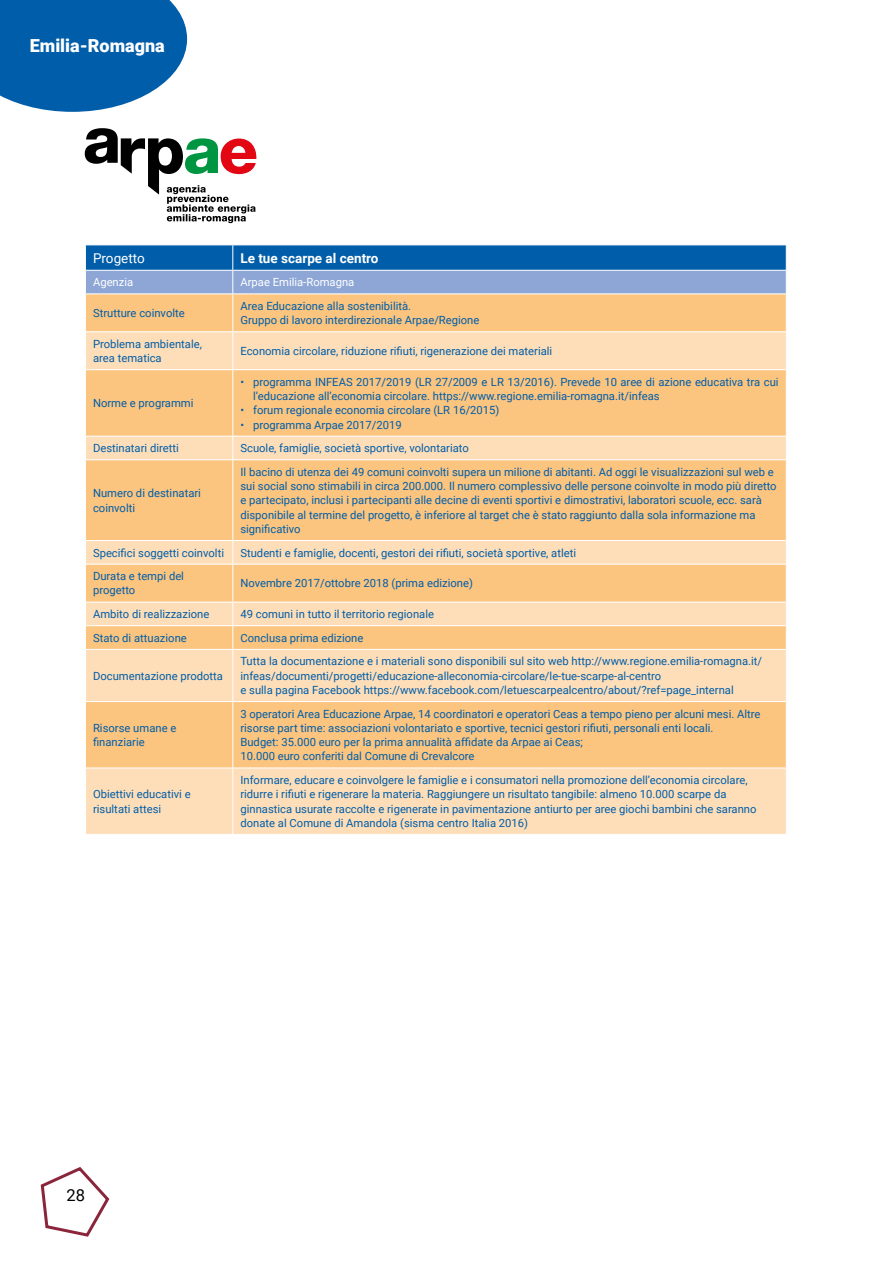
<style>
.page{position:relative;width:893px;height:1263px;background:#fff}
.page>*{position:absolute;margin:0;border:0;box-sizing:border-box;transform-origin:0 0}
.t1{font:900 18px "Roboto";color:#fff}
.t2{font:16.5px "Roboto";color:#000}
.t3{font:700 13.5px "Roboto";color:#fff}
.t4{font:13.5px "Roboto";color:#fff}
.t5{font:11.25px/14.2px "Roboto";color:#005da9}
.t6{font:11.25px "Roboto";color:#fff}
</style>
<div class="page">
<svg style="left:40px;top:1167px;width:70px;height:70px"></svg>
<div style="left:86px;top:294px;width:700px;height:37px;background:#fbc47f"></div>
<svg style="left:86px;top:332px;width:700px;height:502px;background:#fccf99"></svg>
<svg style="left:85px;top:245px;width:702px;height:48px;background:#4984c0"></svg>
<hr style="left:232px;top:294px;width:1px;height:37px;background:#fff">
<hr style="left:232px;top:332px;width:1px;height:37px;background:#fff">
<hr style="left:85px;top:369px;width:148px;height:1px;background:#fff">
<hr style="left:233px;top:369px;width:554px;height:1px;background:#fff">
<hr style="left:232px;top:370px;width:1px;height:66px;background:#fff">
<hr style="left:85px;top:436px;width:148px;height:1px;background:#fff">
<hr style="left:233px;top:436px;width:554px;height:1px;background:#fff">
<svg style="left:232px;top:436px;width:1px;height:23px"></svg>
<hr style="left:85px;top:459px;width:148px;height:1px;background:#fff">
<hr style="left:233px;top:459px;width:554px;height:1px;background:#fff">
<hr style="left:232px;top:460px;width:1px;height:80px;background:#fff">
<hr style="left:85px;top:540px;width:148px;height:1px;background:#fff">
<hr style="left:233px;top:540px;width:554px;height:1px;background:#fff">
<svg style="left:232px;top:541px;width:1px;height:23px"></svg>
<hr style="left:85px;top:564px;width:148px;height:1px;background:#fff">
<hr style="left:233px;top:564px;width:554px;height:1px;background:#fff">
<hr style="left:232px;top:564px;width:1px;height:38px;background:#fff">
<hr style="left:85px;top:602px;width:148px;height:1px;background:#fff">
<hr style="left:233px;top:602px;width:554px;height:1px;background:#fff">
<hr style="left:85px;top:625px;width:148px;height:1px;background:#fff">
<hr style="left:233px;top:625px;width:554px;height:1px;background:#fff">
<svg style="left:232px;top:602px;width:1px;height:47px"></svg>
<hr style="left:85px;top:649px;width:148px;height:1px;background:#fff">
<hr style="left:233px;top:649px;width:554px;height:1px;background:#fff">
<hr style="left:232px;top:650px;width:1px;height:51px;background:#fff">
<hr style="left:85px;top:701px;width:148px;height:1px;background:#fff">
<hr style="left:233px;top:701px;width:554px;height:1px;background:#fff">
<hr style="left:232px;top:702px;width:1px;height:66px;background:#fff">
<hr style="left:85px;top:768px;width:148px;height:1px;background:#fff">
<hr style="left:233px;top:768px;width:554px;height:1px;background:#fff">
<hr style="left:232px;top:768px;width:1px;height:66px;background:#fff">
<svg style="left:85px;top:128px;width:172px;height:95px"></svg>
<svg style="left:0;top:0;width:187px;height:112px;background:#1d6fb2"></svg>
<h1 class="t1" style="left:30px;top:33px;width:137px">Emilia-Romagna</h1>
<p class="t4" style="left:93px;top:248px;width:53px">Progetto</p>
<p class="t3" style="left:240px;top:248px;width:140px">Le tue scarpe al centro</p>
<p class="t6" style="left:93px;top:274px;width:42px">Agenzia</p>
<p class="t6" style="left:240px;top:274px;width:115px">Arpae Emilia-Romagna</p>
<p class="t5" style="left:93px;top:305px;width:93px">Strutture coinvolte</p>
<p class="t5" style="left:240px;top:298px;width:241px">Area Educazione alla sostenibilità.<br>Gruppo di lavoro interdirezionale Arpae/Regione</p>
<p class="t5" style="left:93px;top:336px;width:110px">Problema ambientale, area tematica</p>
<p class="t5" style="left:240px;top:343px;width:313px">Economia circolare, riduzione rifiuti, rigenerazione dei materiali</p>
<p class="t5" style="left:93px;top:396px;width:102px">Norme e programmi</p>
<p class="t5" style="left:253px;top:374px;width:527px;text-indent:-13px">• programma INFEAS 2017/2019 (LR 27/2009 e LR 13/2016). Prevede 10 aree di azione educativa tra cui l’educazione all’economia circolare. https://www.regione.emilia-romagna.it/infeas</p>
<p class="t5" style="left:240px;top:403px;width:261px">• forum regionale economia circolare (LR 16/2015)</p>
<p class="t5" style="left:240px;top:417px;width:163px">• programma Arpae 2017/2019</p>
<p class="t5" style="left:93px;top:441px;width:87px">Destinatari diretti</p>
<p class="t5" style="left:240px;top:441px;width:230px">Scuole, famiglie, società sportive, volontariato</p>
<p class="t5" style="left:93px;top:486px;width:109px">Numero di destinatari coinvolti</p>
<p class="t5" style="left:240px;top:464px;width:538px">Il bacino di utenza dei 49 comuni coinvolti supera un milione di abitanti. Ad oggi le visualizzazioni sul web e sui social sono stimabili in circa 200.000. Il numero complessivo delle persone coinvolte in modo più diretto e partecipato, inclusi i partecipanti alle decine di eventi sportivi e dimostrativi, laboratori scuole, ecc. sarà disponibile al termine del progetto, è inferiore al target che è stato raggiunto dalla sola informazione ma significativo</p>
<p class="t5" style="left:93px;top:545px;width:133px">Specifici soggetti coinvolti</p>
<p class="t5" style="left:240px;top:545px;width:337px">Studenti e famiglie, docenti, gestori dei rifiuti, società sportive, atleti</p>
<p class="t5" style="left:93px;top:569px;width:93px">Durata e tempi del progetto</p>
<p class="t5" style="left:240px;top:576px;width:234px">Novembre 2017/ottobre 2018 (prima edizione)</p>
<p class="t5" style="left:93px;top:607px;width:118px">Ambito di realizzazione</p>
<p class="t5" style="left:240px;top:607px;width:195px">49 comuni in tutto il territorio regionale</p>
<p class="t5" style="left:93px;top:630px;width:95px">Stato di attuazione</p>
<p class="t5" style="left:240px;top:630px;width:125px">Conclusa prima edizione</p>
<p class="t5" style="left:93px;top:668px;width:132px">Documentazione prodotta</p>
<p class="t5" style="left:240px;top:654px;width:523px">Tutta la documentazione e i materiali sono disponibili sul sito web http://www.regione.emilia-romagna.it/ infeas/documenti/progetti/educazione-alleconomia-circolare/le-tue-scarpe-al-centro<br>e sulla pagina Facebook https://www.facebook.com/letuescarpealcentro/about/?ref=page_internal</p>
<p class="t5" style="left:93px;top:720px;width:85px">Risorse umane e finanziarie</p>
<p class="t5" style="left:93px;top:787px;width:99px">Obiettivi educativi e risultati attesi</p>
<p class="t5" style="left:240px;top:706px;width:522px">3 operatori Area Educazione Arpae, 14 coordinatori e operatori Ceas a tempo pieno per alcuni mesi. Altre risorse part time: associazioni volontariato e sportive, tecnici gestori rifiuti, personali enti locali.<br>Budget: 35.000 euro per la prima annualità affidate da Arpae ai Ceas;<br>10.000 euro conferiti dal Comune di Crevalcore</p>
<p class="t5" style="left:240px;top:772px;width:518px">Informare, educare e coinvolgere le famiglie e i consumatori nella promozione dell’economia circolare, ridurre i rifiuti e rigenerare la materia. Raggiungere un risultato tangibile: almeno 10.000 scarpe da ginnastica usurate raccolte e rigenerate in pavimentazione antiurto per aree giochi bambini che saranno donate al Comune di Amandola (sisma centro Italia 2016)</p>
<h2 class="t2" style="left:67px;top:1184px;width:20px">28</h2>
</div>
